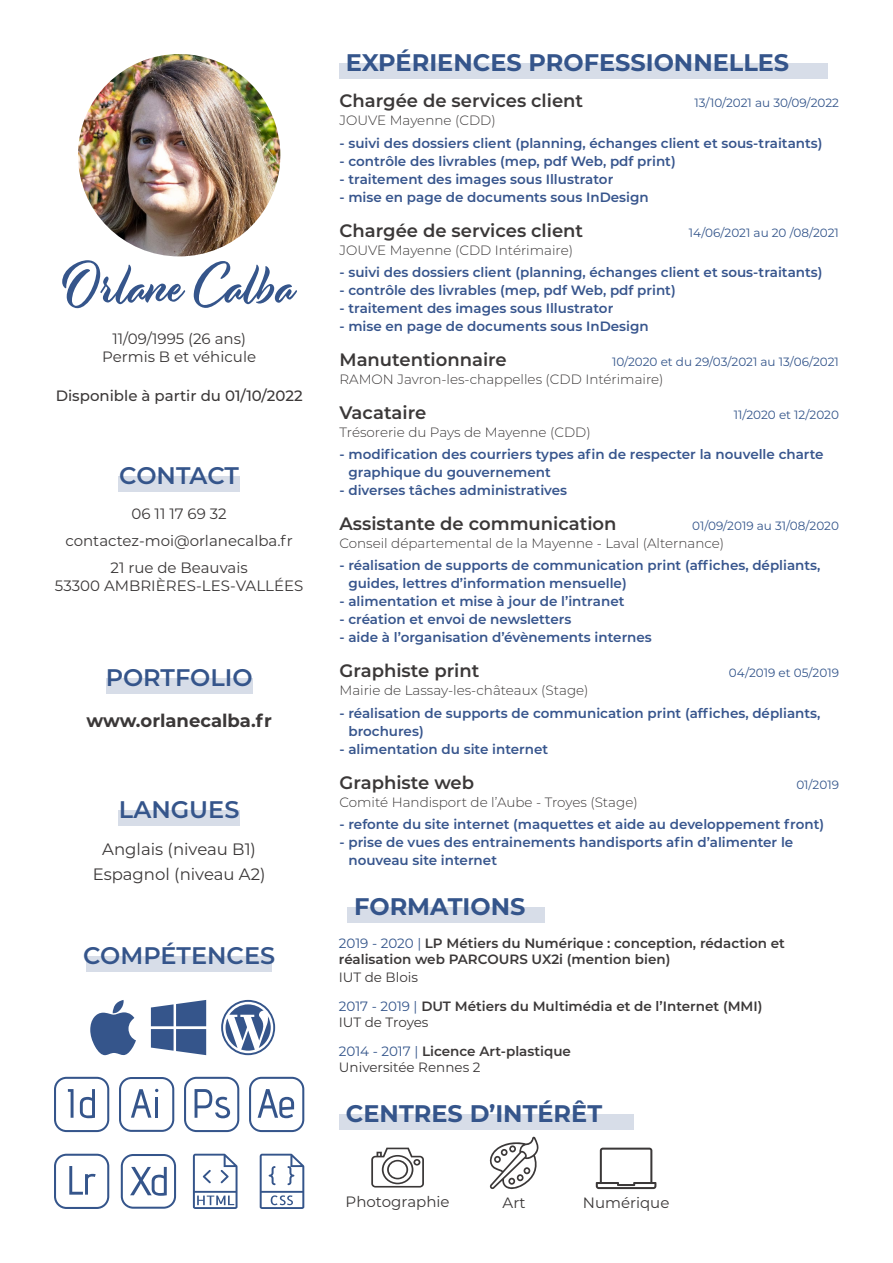
<style>
.page{position:relative;width:893px;height:1263px;background:#fff}
.page>*{position:absolute;margin:0;border:0;box-sizing:border-box;transform-origin:0 0}
.t1{font:52.5px "Modish";color:#35558b}
.t2{font:700 24px "Montserrat";color:#35558b}
.t3{font:600 24px "Montserrat";color:#35558b}
.t4{font:600 18px "Montserrat";color:#3b3838}
.t5{font:700 18px "Montserrat";color:#3b3838}
.t6{font:16.5px/24.8px "Montserrat";color:#3b3838;text-align:center}
.t7{font:15px/18px "Montserrat";color:#3b3838;text-align:center}
.t8{font:500 15px "Montserrat";color:#3b3838}
.t9{font:600 13.5px/18px "Montserrat";color:#37558d}
.t10{font:300 13.5px "Montserrat";color:#3b3838}
.t11{font:600 13.5px/29px "Montserrat";color:#3b3838}
.t12{font:13.5px "Montserrat";color:#3b3838}
.t13{font:12px "Montserrat";color:#34558b}
.s1{font-weight:400;color:#34558b}
.s2{font-weight:400}
</style>
<div class="page">
<div style="left:339px;top:1114px;width:295px;height:16px;background:#d7dde8"></div>
<img style="left:78px;top:54px;width:202px;height:202px;border-radius:101px">
<div style="left:348px;top:907px;width:197px;height:16px;background:#d7dde8"></div>
<svg style="left:489px;top:1136px;width:50px;height:54px"></svg>
<svg style="left:371px;top:1147px;width:53px;height:40px"></svg>
<svg style="left:596px;top:1147px;width:60px;height:42px"></svg>
<div style="left:339px;top:63px;width:489px;height:16px;background:#d7dde8"></div>
<div style="left:118px;top:810px;width:122px;height:16px;background:#d7dde8"></div>
<div style="left:118px;top:476px;width:122px;height:16px;background:#d7dde8"></div>
<svg style="left:90px;top:1000px;width:46px;height:55px"></svg>
<svg style="left:151px;top:1000px;width:55px;height:55px"></svg>
<svg style="left:221px;top:1000px;width:54px;height:55px"></svg>
<svg style="left:119px;top:1077px;width:55px;height:55px"></svg>
<hr style="left:155px;top:1097px;width:3px;height:21px;background:#35558b">
<svg style="left:184px;top:1077px;width:55px;height:55px"></svg>
<svg style="left:54px;top:1077px;width:55px;height:55px"></svg>
<svg style="left:249px;top:1077px;width:55px;height:55px"></svg>
<svg style="left:54px;top:1154px;width:55px;height:55px"></svg>
<svg style="left:121px;top:1154px;width:55px;height:55px"></svg>
<svg style="left:260px;top:1154px;width:44px;height:55px"></svg>
<svg style="left:193px;top:1154px;width:45px;height:55px"></svg>
<div style="left:86px;top:956px;width:186px;height:16px;background:#d7dde8"></div>
<div style="left:106px;top:678px;width:147px;height:16px;background:#d7dde8"></div>
<h1 class="t1" style="left:63px;top:252px;width:235px">Orlane Calba</h1>
<p class="t7" style="left:102px;top:329px;width:155px">11/09/1995 (26 ans)<br>Permis B et véhicule</p>
<p class="t8" style="left:56px;top:385px;width:248px">Disponible à partir du 01/10/2022</p>
<h2 class="t3" style="left:119px;top:458px;width:121px">CONTACT</h2>
<p class="t7" style="left:132px;top:504px;width:97px">06 11 17 69 32</p>
<p class="t7" style="left:65px;top:531px;width:229px">contactez-moi@orlanecalba.fr</p>
<p class="t7" style="left:55px;top:558px;width:250px">21 rue de Beauvais<br>53300 AMBRIÈRES-LES-VALLÉES</p>
<h2 class="t3" style="left:106px;top:660px;width:148px">PORTFOLIO</h2>
<h3 class="t5" style="left:86px;top:707px;width:187px">www.orlanecalba.fr</h3>
<h2 class="t3" style="left:119px;top:793px;width:122px">LANGUES</h2>
<p class="t6" style="left:93px;top:836px;width:174px">Anglais (niveau B1)<br>Espagnol (niveau A2)</p>
<h2 class="t3" style="left:83px;top:939px;width:194px">COMPÉTENCES</h2>
<h2 class="t2" style="left:346px;top:45px;width:445px">EXPÉRIENCES PROFESSIONNELLES</h2>
<h3 class="t4" style="left:339px;top:88px;width:245px">Chargée de services client</h3>
<p class="t13" style="left:694px;top:95px;width:146px">13/10/2021 au 30/09/2022</p>
<p class="t10" style="left:339px;top:111px;width:158px">JOUVE Mayenne (CDD)</p>
<p class="t9" style="left:339px;top:133px;width:485px">- suivi des dossiers client (planning, échanges client et sous-traitants)</p>
<p class="t9" style="left:339px;top:151px;width:338px">- contrôle des livrables (mep, pdf Web, pdf print)</p>
<p class="t9" style="left:339px;top:169px;width:275px">- traitement des images sous Illustrator</p>
<p class="t9" style="left:339px;top:187px;width:311px">- mise en page de documents sous InDesign</p>
<h3 class="t4" style="left:339px;top:217px;width:245px">Chargée de services client</h3>
<p class="t13" style="left:689px;top:224px;width:152px">14/06/2021 au 20 /08/2021</p>
<p class="t10" style="left:339px;top:241px;width:235px">JOUVE Mayenne (CDD Intérimaire)</p>
<p class="t9" style="left:339px;top:262px;width:485px">- suivi des dossiers client (planning, échanges client et sous-traitants)</p>
<p class="t9" style="left:339px;top:280px;width:338px">- contrôle des livrables (mep, pdf Web, pdf print)</p>
<p class="t9" style="left:339px;top:298px;width:275px">- traitement des images sous Illustrator</p>
<p class="t9" style="left:339px;top:316px;width:311px">- mise en page de documents sous InDesign</p>
<h3 class="t4" style="left:339px;top:347px;width:169px">Manutentionnaire</h3>
<p class="t13" style="left:612px;top:353px;width:228px">10/2020 et du 29/03/2021 au 13/06/2021</p>
<p class="t10" style="left:339px;top:370px;width:326px">RAMON Javron-les-chappelles (CDD Intérimaire)</p>
<h3 class="t4" style="left:339px;top:400px;width:88px">Vacataire</h3>
<p class="t13" style="left:734px;top:406px;width:107px">11/2020 et 12/2020</p>
<p class="t10" style="left:339px;top:423px;width:253px">Trésorerie du Pays de Mayenne (CDD)</p>
<p class="t9" style="left:348px;top:445px;width:477px;text-indent:-9px">- modification des courriers types afin de respecter la nouvelle charte graphique du gouvernement</p>
<p class="t9" style="left:339px;top:481px;width:229px">- diverses tâches administratives</p>
<h3 class="t4" style="left:339px;top:511px;width:279px">Assistante de communication</h3>
<p class="t13" style="left:692px;top:518px;width:148px">01/09/2019 au 31/08/2020</p>
<p class="t10" style="left:339px;top:534px;width:386px">Conseil départemental de la Mayenne - Laval (Alternance)</p>
<p class="t9" style="left:348px;top:556px;width:474px;text-indent:-9px">- réalisation de supports de communication print (affiches, dépliants, guides, lettres d’information mensuelle)</p>
<p class="t9" style="left:339px;top:592px;width:286px">- alimentation et mise à jour de l’intranet</p>
<p class="t9" style="left:339px;top:610px;width:233px">- création et envoi de newsletters</p>
<p class="t9" style="left:339px;top:628px;width:314px">- aide à l’organisation d’évènements internes</p>
<h3 class="t4" style="left:339px;top:658px;width:141px">Graphiste print</h3>
<p class="t13" style="left:729px;top:665px;width:112px">04/2019 et 05/2019</p>
<p class="t10" style="left:339px;top:681px;width:251px">Mairie de Lassay-les-châteaux (Stage)</p>
<p class="t9" style="left:348px;top:703px;width:474px;text-indent:-9px">- réalisation de supports de communication print (affiches, dépliants, brochures)</p>
<p class="t9" style="left:339px;top:739px;width:210px">- alimentation du site internet</p>
<h3 class="t4" style="left:339px;top:770px;width:136px">Graphiste web</h3>
<p class="t13" style="left:796px;top:776px;width:44px">01/2019</p>
<p class="t10" style="left:339px;top:793px;width:300px">Comité Handisport de l’Aube - Troyes (Stage)</p>
<p class="t9" style="left:339px;top:815px;width:486px">- refonte du site internet (maquettes et aide au developpement front)</p>
<p class="t9" style="left:348px;top:833px;width:446px;text-indent:-9px">- prise de vues des entrainements handisports afin d’alimenter le nouveau site internet</p>
<h2 class="t2" style="left:354px;top:889px;width:173px">FORMATIONS</h2>
<p class="t11" style="left:339px;top:934px;width:447px;line-height:16.2px"><span class="s1">2019 - 2020 |</span> LP Métiers du Numérique : conception, rédaction et réalisation web PARCOURS UX2i (mention bien)</p>
<p class="t11" style="left:339px;top:962px;width:425px"><span class="s2">IUT de Blois<br></span><span class="s1">2017 - 2019 |</span> DUT Métiers du Multimédia et de l’Internet (MMI)</p>
<p class="t11" style="left:339px;top:1007px;width:233px"><span class="s2">IUT de Troyes<br></span><span class="s1">2014 - 2017 |</span> Licence Art-plastique</p>
<p class="t12" style="left:339px;top:1058px;width:143px">Universitée Rennes 2</p>
<h2 class="t2" style="left:346px;top:1096px;width:258px">CENTRES D’INTÉRÊT</h2>
<p class="t7" style="left:346px;top:1192px;width:106px">Photographie</p>
<p class="t7" style="left:503px;top:1193px;width:25px">Art</p>
<p class="t7" style="left:583px;top:1193px;width:88px">Numérique</p>
</div>
